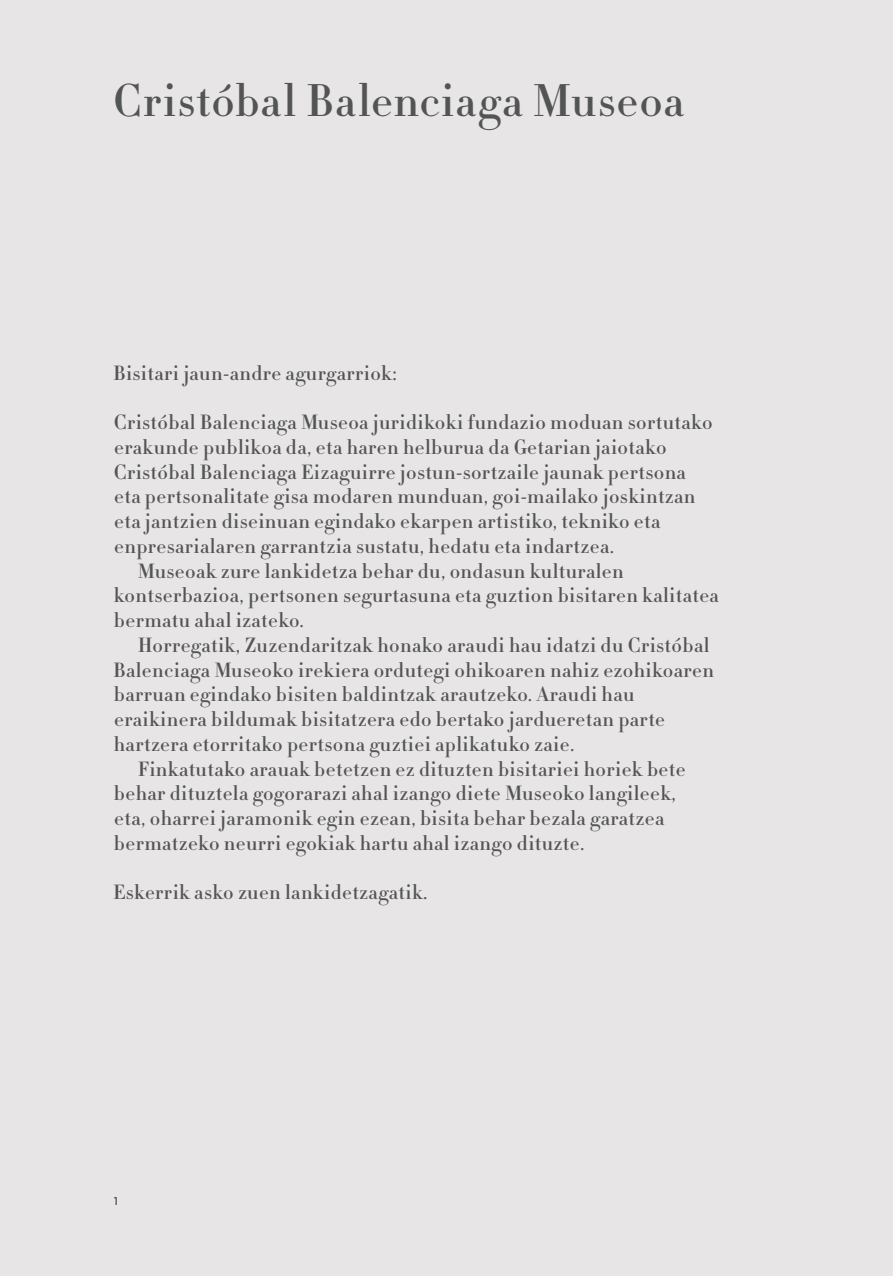
<style>
.page{position:relative;width:893px;height:1276px;background:#e7e5e5}
.page>*{position:absolute;margin:0;border:0;box-sizing:border-box;transform-origin:0 0}
.t1{font:500 45px "Didot HTF 06";letter-spacing:.02em;color:#535454}
.t2{font:500 20.25px "Didot HTF 06";letter-spacing:.02em;color:#535454}
.t3{font:11.25px "Gotham HTF";color:#1c1b1a}
</style>
<div class="page">
<h1 class="t1" style="left:113px;top:72px;width:573px">Cristóbal Balenciaga Museoa</h1>
<p class="t2" style="left:113px;top:360px;width:285px">Bisitari jaun-andre agurgarriok:</p>
<p class="t2" style="left:114px;top:409px;width:600px">Cristóbal Balenciaga Museoa juridikoki fundazio moduan sortutako</p>
<p class="t2" style="left:114px;top:434px;width:554px">erakunde publikoa da, eta haren helburua da Getarian jaiotako</p>
<p class="t2" style="left:114px;top:459px;width:574px">Cristóbal Balenciaga Eizaguirre jostun-sortzaile jaunak pertsona</p>
<p class="t2" style="left:114px;top:484px;width:583px">eta pertsonalitate gisa modaren munduan, goi-mailako joskintzan</p>
<p class="t2" style="left:114px;top:508px;width:548px">eta jantzien diseinuan egindako ekarpen artistiko, tekniko eta</p>
<p class="t2" style="left:114px;top:533px;width:501px">enpresarialaren garrantzia sustatu, hedatu eta indartzea.</p>
<p class="t2" style="left:138px;top:558px;width:487px">Museoak zure lankidetza behar du, ondasun kulturalen</p>
<p class="t2" style="left:114px;top:583px;width:607px">kontserbazioa, pertsonen segurtasuna eta guztion bisitaren kalitatea</p>
<p class="t2" style="left:114px;top:607px;width:192px">bermatu ahal izateko.</p>
<p class="t2" style="left:138px;top:632px;width:573px">Horregatik, Zuzendaritzak honako araudi hau idatzi du Cristóbal</p>
<p class="t2" style="left:113px;top:657px;width:602px">Balenciaga Museoko irekiera ordutegi ohikoaren nahiz ezohikoaren</p>
<p class="t2" style="left:114px;top:682px;width:522px">barruan egindako bisiten baldintzak arautzeko. Araudi hau</p>
<p class="t2" style="left:114px;top:706px;width:552px">eraikinera bildumak bisitatzera edo bertako jardueretan parte</p>
<p class="t2" style="left:114px;top:731px;width:462px">hartzera etorritako pertsona guztiei aplikatuko zaie.</p>
<p class="t2" style="left:138px;top:756px;width:549px">Finkatutako arauak betetzen ez dituzten bisitariei horiek bete</p>
<p class="t2" style="left:114px;top:781px;width:564px">behar dituztela gogorarazi ahal izango diete Museoko langileek,</p>
<p class="t2" style="left:114px;top:805px;width:552px">eta, oharrei jaramonik egin ezean, bisita behar bezala garatzea</p>
<p class="t2" style="left:114px;top:830px;width:472px">bermatzeko neurri egokiak hartu ahal izango dituzte.</p>
<p class="t2" style="left:113px;top:880px;width:316px">Eskerrik asko zuen lankidetzagatik.</p>
<p class="t3" style="left:114px;top:1194px;width:6px">1</p>
</div>
